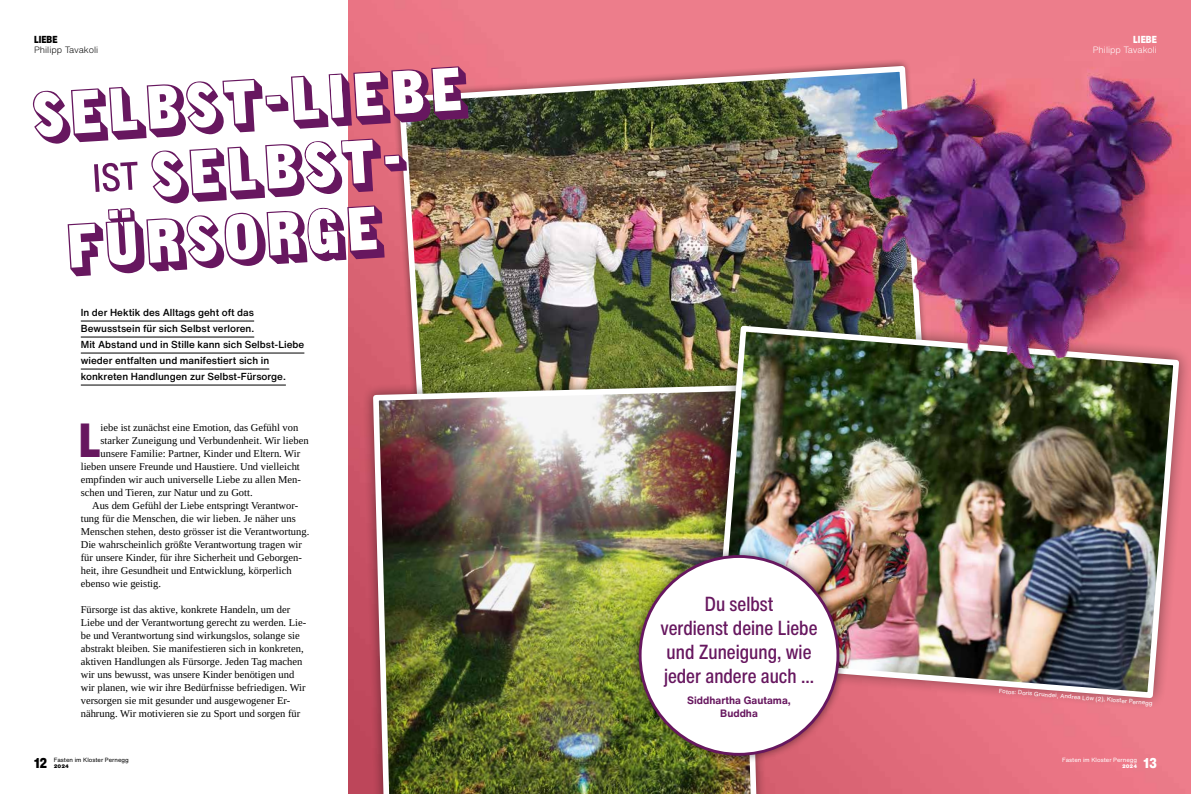
<style>
.page{position:relative;width:1191px;height:794px;background:#fff}
.page>*{position:absolute;margin:0;border:0;box-sizing:border-box;transform-origin:0 0}
.t1{font:900 condensed 47px "Helvetica Now Text";color:#67175f}
.t2{font:500 condensed 20px/24px "Helvetica Now Text";color:#67175f;text-align:center}
.t3{font:900 condensed 14px "Helvetica Now Text";color:#000}
.t4{font:900 condensed 14px "Helvetica Now Text";color:#fff}
.t5{font:10.5px/13px "Tinos";color:#000}
.t6{font:700 10.5px/13px "Helvetica Now Text";color:#67175f;text-align:center}
.t7{font:500 10px/16px "Helvetica Now Text";color:#000}
.t8{font:900 condensed 10px "Helvetica Now Text";letter-spacing:.005em;color:#000}
.t9{font:900 condensed 10px "Helvetica Now Text";letter-spacing:.005em;color:#fff}
.t10{font:300 9px "Helvetica Now Text";color:#000}
.t11{font:300 9px "Helvetica Now Text";color:#fff}
.t12{font:6px "Helvetica Now Text";color:#fff}
.t13{font:6px "Helvetica Now Text";color:#000}
.t14{font:900 5px "Helvetica Now Text";color:#000}
.t15{font:900 5px "Helvetica Now Text";color:#fff}
</style>
<div class="page">
<img style="left:349px;top:0;width:842px;height:794px">
<img style="left:396px;top:63px;width:534px;height:310px">
<svg style="left:361px;top:373px;width:408px;height:421px;background:#a65f54"></svg>
<img style="left:370px;top:382px;width:390px;height:412px">
<img style="left:699px;top:310px;width:492px;height:403px">
<img style="left:711px;top:322px;width:471px;height:379px">
<hr style="left:81px;top:321px;width:173px;height:1px;background:#000">
<hr style="left:81px;top:337px;width:173px;height:1px;background:#000">
<hr style="left:81px;top:353px;width:223px;height:1px;background:#000">
<hr style="left:81px;top:369px;width:188px;height:1px;background:#000">
<hr style="left:81px;top:385px;width:205px;height:1px;background:#000">
<svg style="left:33px;top:66px;width:435px;height:210px"></svg>
<div style="left:630px;top:547px;width:217px;height:217px;background:#000;opacity:.5"></div>
<div style="left:640px;top:556px;width:198px;height:198px;background:#fff;border-radius:50%"></div>
<p class="t8" style="left:34px;top:33px;width:25px">LIEBE</p>
<p class="t10" style="left:34px;top:43px;width:66px">Philipp Tavakoli</p>
<p class="t7" style="left:81px;top:305px;width:225px">In der Hektik des Alltags geht oft das Bewusstsein für sich Selbst verloren.<br>Mit Abstand und in Stille kann sich Selbst-Liebe wieder entfalten und manifestiert sich in konkreten Handlungen zur Selbst-Fürsorge.</p>
<h1 class="t1" style="left:79px;top:409px;width:23px">L</h1>
<p class="t5" style="left:101px;top:421px;width:199px">iebe ist zunächst eine Emotion, das Gefühl von</p>
<p class="t5" style="left:101px;top:434px;width:209px">starker Zuneigung und Verbundenheit. Wir lieben</p>
<p class="t5" style="left:101px;top:447px;width:201px">unsere Familie: Partner, Kinder und Eltern. Wir</p>
<p class="t5" style="left:81px;top:460px;width:220px">lieben unsere Freunde und Haustiere. Und vielleicht</p>
<p class="t5" style="left:81px;top:473px;width:222px">empfinden wir auch universelle Liebe zu allen Men-</p>
<p class="t5" style="left:81px;top:486px;width:173px">schen und Tieren, zur Natur und zu Gott.</p>
<p class="t5" style="left:92px;top:499px;width:208px">Aus dem Gefühl der Liebe entspringt Verantwor-</p>
<p class="t5" style="left:81px;top:512px;width:216px">tung für die Menschen, die wir lieben. Je näher uns</p>
<p class="t5" style="left:81px;top:525px;width:230px">Menschen stehen, desto grösser ist die Verantwortung.</p>
<p class="t5" style="left:81px;top:538px;width:223px">Die wahrscheinlich größte Verantwortung tragen wir</p>
<p class="t5" style="left:81px;top:551px;width:222px">für unsere Kinder, für ihre Sicherheit und Geborgen-</p>
<p class="t5" style="left:81px;top:564px;width:212px">heit, ihre Gesundheit und Entwicklung, körperlich</p>
<p class="t5" style="left:81px;top:577px;width:82px">ebenso wie geistig.</p>
<p class="t5" style="left:81px;top:603px;width:227px">Fürsorge ist das aktive, konkrete Handeln, um der Liebe und der Verantwortung gerecht zu werden. Lie&shy;be und Verantwortung sind wirkungslos, solange sie abstrakt bleiben. Sie manifestieren sich in konkreten, aktiven Handlungen als Fürsorge. Jeden Tag machen wir uns bewusst, was unsere Kinder benötigen und wir planen, wie wir ihre Bedürfnisse befriedigen. Wir versorgen sie mit gesunder und ausgewogener Er&shy;nährung. Wir motivieren sie zu Sport und sorgen für</p>
<p class="t9" style="left:1133px;top:33px;width:25px">LIEBE</p>
<p class="t11" style="left:1092px;top:43px;width:66px">Philipp Tavakoli</p>
<h2 class="t2" style="left:660px;top:592px;width:158px">Du selbst<br>verdienst deine Liebe und Zuneigung, wie jeder andere auch …</h2>
<p class="t6" style="left:687px;top:694px;width:105px">Siddhartha Gautama,<br>Buddha</p>
<p class="t12" style="left:999px;top:685px;width:155px;rotate:5deg">Fotos: Doris Grundei, Andrea Löw (2), Kloster Pernegg</p>
<h3 class="t3" style="left:34px;top:753px;width:15px">12</h3>
<p class="t13" style="left:54px;top:755px;width:76px">Fasten im Kloster Pernegg</p>
<p class="t14" style="left:54px;top:762px;width:17px">2024</p>
<h3 class="t4" style="left:1143px;top:753px;width:15px">13</h3>
<p class="t12" style="left:1062px;top:755px;width:76px">Fasten im Kloster Pernegg</p>
<p class="t15" style="left:1122px;top:762px;width:17px">2024</p>
</div>
